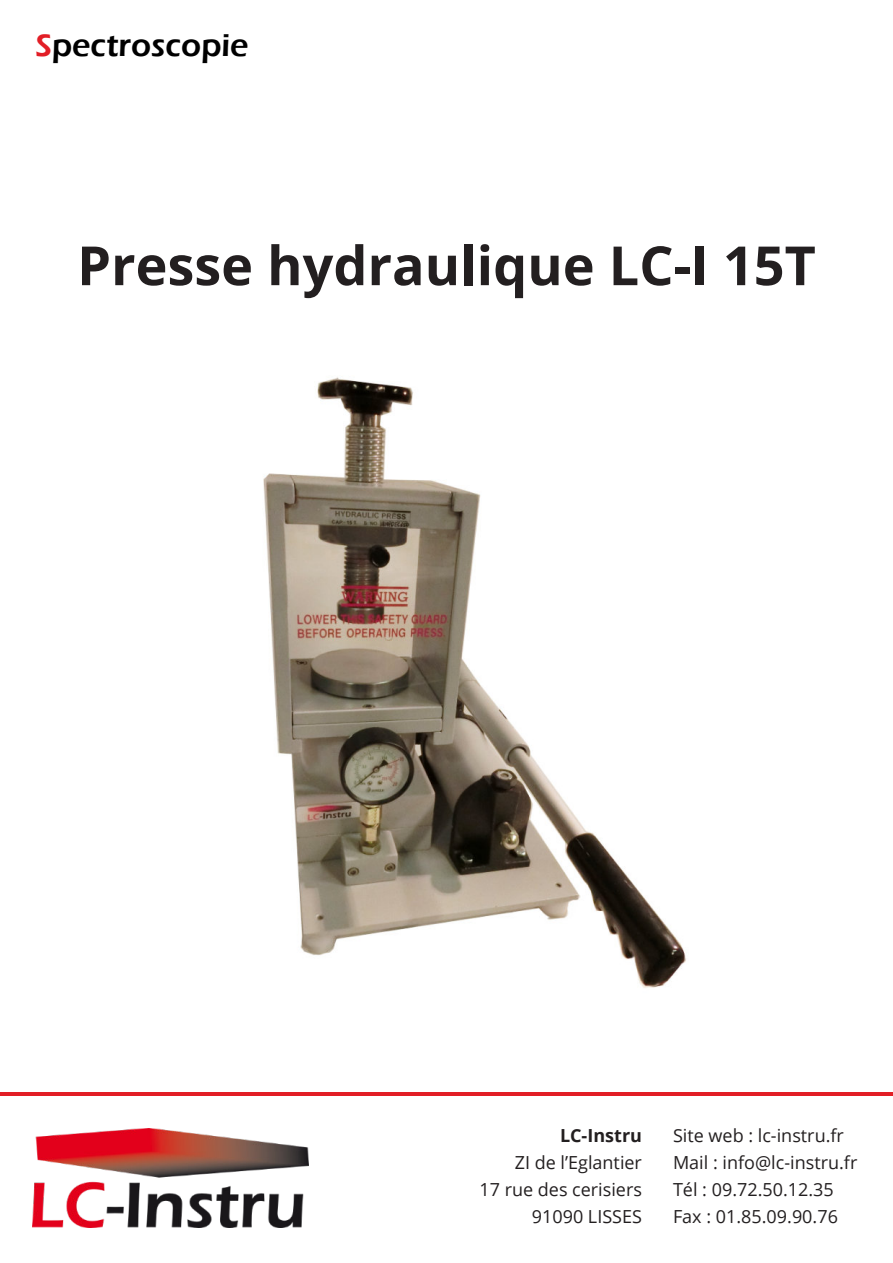
<style>
.page{position:relative;width:893px;height:1263px;background:#fff}
.page>*{position:absolute;margin:0;border:0;box-sizing:border-box;transform-origin:0 0}
.t1{font:700 54px "Open Sans";color:#231f20}
.t2{font:600 32.55px "Eras ITC";color:#000}
.t3{font:18px/27px "Open Sans";color:#231f20;text-align:right}
.t4{font:700 18px "Open Sans";color:#231f20}
.s1{color:#e21e26}
</style>
<div class="page">
<img style="left:32px;top:1128px;width:276px;height:99px">
<hr style="left:0;top:1092px;width:893px;height:3px;background:#e21e26">
<img style="left:263px;top:377px;width:423px;height:611px">
<h2 class="t2" style="left:35px;top:34px;width:214px"><span class="s1">S</span>pectroscopie</h2>
<h1 class="t1" style="left:77px;top:244px;width:740px">Presse hydraulique LC-I 15T</h1>
<p class="t4" style="left:560px;top:1128px;width:83px">LC-Instru</p>
<p class="t3" style="left:479px;top:1151px;width:164px">ZI de l’Eglantier<br>17 rue des cerisiers<br>91090 LISSES</p>
<p class="t3" style="left:673px;top:1124px;width:186px;text-align:left">Site web : lc-instru.fr<br>Mail : info@lc-instru.fr<br>Tél : 09.72.50.12.35<br>Fax : 01.85.09.90.76</p>
</div>
